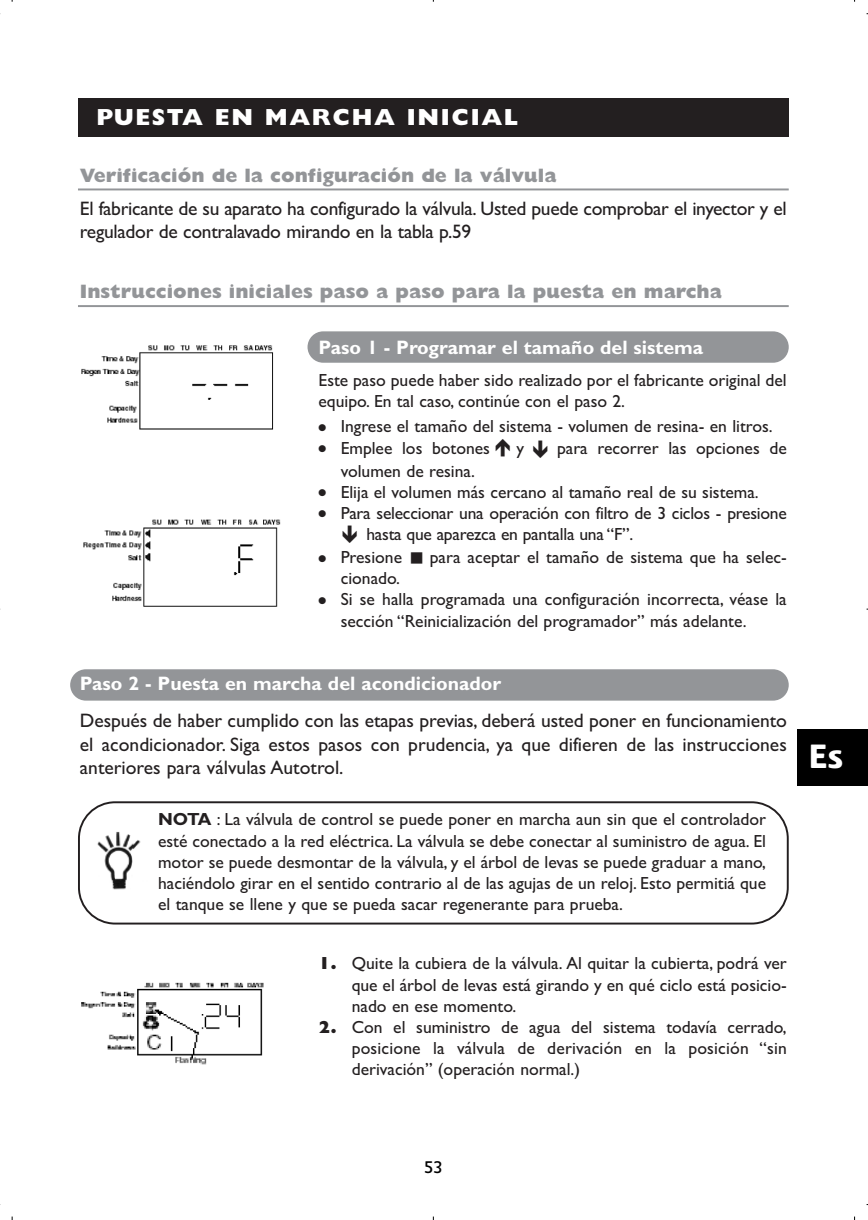
<style>
.page{position:relative;width:868px;height:1220px;background:#fff}
.page>*{position:absolute;margin:0;border:0;box-sizing:border-box;transform-origin:0 0}
.t1{font:700 32px "Hermes";color:#fff}
.t2{font:800 23.4px "Gill Sans";letter-spacing:.065em;color:#fff}
.t3{font:19.6px/23.4px "Gill Sans";letter-spacing:-.015em;color:#231f20;text-align:justify}
.t4{font:800 19.6px "Gill Sans";color:#939598}
.t5{font:700 19.6px "Gill Sans";color:#fff}
.t6{font:17.6px/21px "Gill Sans";color:#231f20}
.t7{font:16px "Hermes";color:#000}
.s1{font-weight:700}
.s2{font-weight:800}
</style>
<div class="page">
<div style="left:70px;top:669px;width:718px;height:31px;background:#939598;border-radius:16px"></div>
<div style="left:307px;top:331px;width:481px;height:32px;background:#939598;border-radius:16px"></div>
<div style="left:78px;top:98px;width:710px;height:39px;background:#231f20"></div>
<hr style="left:78px;top:305px;width:710px;height:2px;background:#939598">
<hr style="left:78px;top:188px;width:710px;height:2px;background:#939598">
<img style="left:81px;top:345px;width:200px;height:262px">
<img style="left:81px;top:982px;width:183px;height:83px">
<svg style="left:78px;top:801px;width:710px;height:123px"></svg>
<img style="left:93px;top:830px;width:55px;height:64px">
<div style="left:797px;top:729px;width:70px;height:57px;background:#000"></div>
<h2 class="t2" style="left:96px;top:109px;width:422px">PUESTA EN MARCHA INICIAL</h2>
<p class="t4" style="left:80px;top:168px;width:478px">Verificación de la configuración de la válvula</p>
<p class="t3" style="left:80px;top:198px;width:708px">El fabricante de su aparato ha configurado la válvula. Usted puede comprobar el inyector y el regulador de contralavado mirando en la tabla p.59</p>
<p class="t4" style="left:80px;top:285px;width:643px">Instrucciones iniciales paso a paso para la puesta en marcha</p>
<p class="t5" style="left:318px;top:340px;width:386px">Paso 1 - Programar el tamaño del sistema</p>
<p class="t6" style="left:318px;top:371px;width:469px">Este paso puede haber sido realizado por el fabricante original del equipo. En tal caso, continúe con el paso 2.</p>
<p class="t6" style="left:318px;top:418px;width:455px">● Ingrese el tamaño del sistema - volumen de resina- en litros.</p>
<p class="t6" style="left:318px;top:439px;width:173px">● Emplee los botones</p>
<p class="t6" style="left:516px;top:439px;width:9px">y</p>
<p class="t6" style="left:557px;top:439px;width:231px">para recorrer las opciones de</p>
<p class="t6" style="left:340px;top:462px;width:136px">volumen de resina.</p>
<p class="t6" style="left:318px;top:483px;width:441px">● Elija el volumen más cercano al tamaño real de su sistema.</p>
<p class="t6" style="left:366px;top:504px;width:422px;text-indent:-48px">● Para seleccionar una operación con filtro de 3 ciclos - presione hasta que aparezca en pantalla una “F”.</p>
<p class="t6" style="left:318px;top:549px;width:85px">● Presione</p>
<p class="t6" style="left:430px;top:549px;width:358px">para aceptar el tamaño de sistema que ha selec-</p>
<p class="t6" style="left:340px;top:570px;width:61px">cionado.</p>
<p class="t6" style="left:340px;top:591px;width:447px;text-indent:-22px">● Si se halla programada una configuración incorrecta, véase la sección “Reinicialización del programador” más adelante.</p>
<p class="t5" style="left:80px;top:677px;width:422px">Paso 2 - Puesta en marcha del acondicionador</p>
<p class="t3" style="left:80px;top:711px;width:708px">Después de haber cumplido con las etapas previas, deberá usted poner en funcionamiento el acondicionador. Siga estos pasos con prudencia, ya que difieren de las instrucciones anteriores para válvulas Autotrol.</p>
<p class="t6" style="left:158px;top:811px;width:609px;text-align:justify"><span class="s1">NOTA</span> : La válvula de control se puede poner en marcha aun sin que el controlador esté conectado a la red eléctrica. La válvula se debe conectar al suministro de agua. El motor se puede desmontar de la válvula, y el árbol de levas se puede graduar a mano, haciéndolo girar en el sentido contrario al de las agujas de un reloj. Esto permitiá que el tanque se llene y que se pueda sacar regenerante para prueba.</p>
<p class="t6" style="left:352px;top:955px;width:436px;text-align:justify;text-indent:-33px"><span class="s2">1.</span> Quite la cubiera de la válvula. Al quitar la cubierta, podrá ver que el árbol de levas está girando y en qué ciclo está posicio&shy;nado en ese momento.</p>
<p class="t6" style="left:352px;top:1018px;width:436px;text-align:justify;text-indent:-33px"><span class="s2">2.</span> Con el suministro de agua del sistema todavía cerrado, posicione la válvula de derivación en la posición “sin derivación” (operación normal.)</p>
<h1 class="t1" style="left:808px;top:743px;width:36px">Es</h1>
<p class="t7" style="left:424px;top:1161px;width:20px">53</p>
</div>
